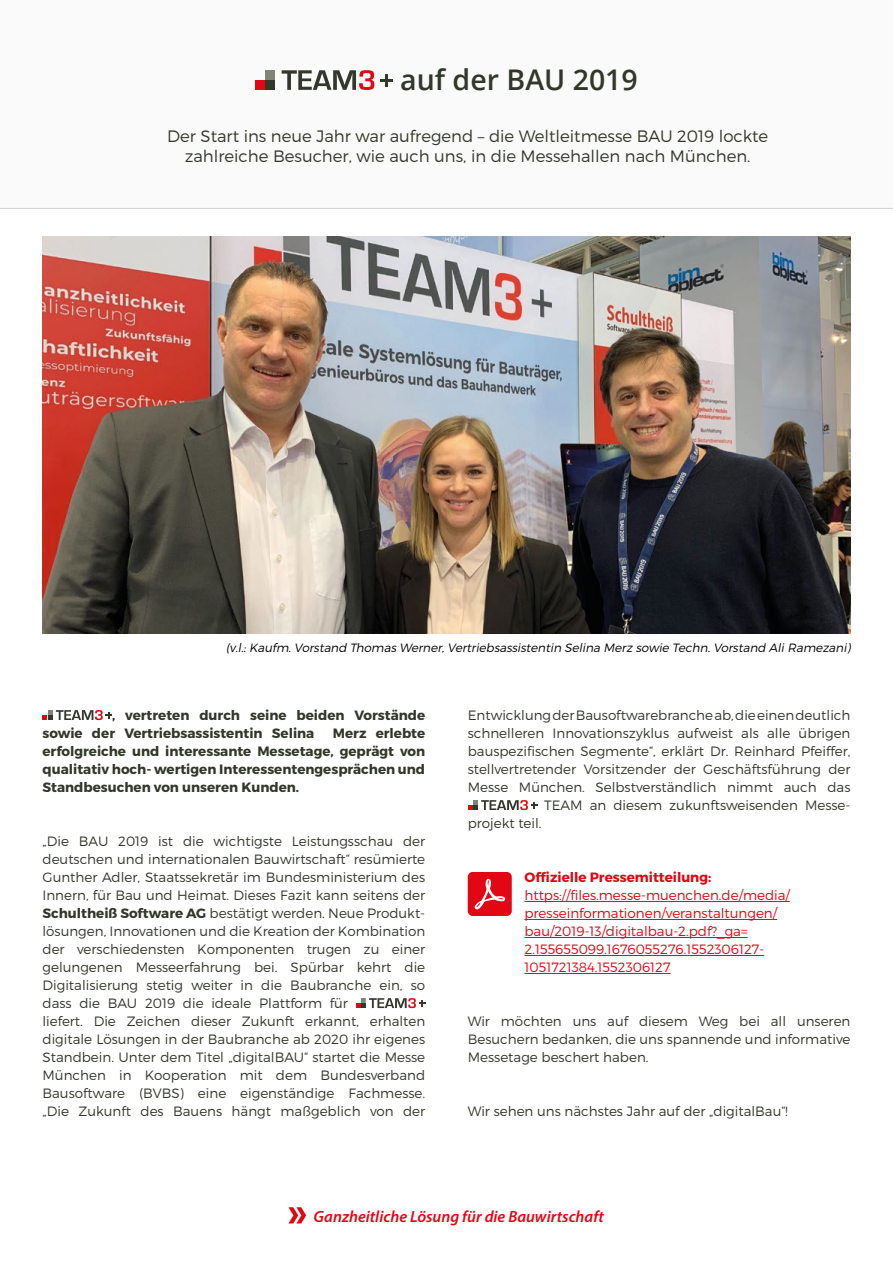
<style>
.page{position:relative;width:893px;height:1263px;background:#fff}
.page>*{position:absolute;margin:0;border:0;box-sizing:border-box;transform-origin:0 0}
.t1{font:600 28.5px "Open Sans";color:#32372b}
.t2{font:300 16.5px/19.8px "Montserrat";color:#32372b;text-align:center}
.t3{font:italic 600 16.2px "Myriad Pro";color:#e30613}
.t4{font:300 13.5px/18px "Montserrat";color:#32372b}
.t5{font:700 13.5px/18px "Montserrat";color:#32372b}
.t6{font:300 13.5px/18px "Montserrat";color:#e30613}
.t7{font:700 13.5px "Montserrat";color:#e30613}
.t8{font:italic 300 12px "Montserrat";color:#000}
.s1{font-weight:700}
</style>
<div class="page">
<svg style="left:0;top:70px;width:893px;height:139px"></svg>
<svg style="left:43px;top:710px;width:69px;height:10px"></svg>
<svg style="left:356px;top:998px;width:69px;height:10px"></svg>
<hr style="left:524px;top:901px;width:266px;height:1px;background:#e30613">
<hr style="left:524px;top:919px;width:253px;height:1px;background:#e30613">
<hr style="left:524px;top:937px;width:224px;height:1px;background:#e30613">
<hr style="left:524px;top:955px;width:240px;height:1px;background:#e30613">
<hr style="left:524px;top:973px;width:147px;height:1px;background:#e30613">
<svg style="left:468px;top:800px;width:69px;height:10px"></svg>
<svg style="left:288px;top:1207px;width:18px;height:16px"></svg>
<img style="left:43px;top:236px;width:807px;height:398px">
<svg style="left:468px;top:872px;width:44px;height:44px;background:#e6232e"></svg>
<div style="left:265px;top:70px;width:10px;height:10px;background:#808478"></div>
<div style="left:255px;top:80px;width:10px;height:10px;background:#e30613"></div>
<svg style="left:282px;top:70px;width:92px;height:20px"></svg>
<div style="left:265px;top:80px;width:10px;height:10px;background:#33382d"></div>
<svg style="left:380px;top:74px;width:13px;height:12px"></svg>
<h1 class="t1" style="left:400px;top:60px;width:239px">auf der BAU 2019</h1>
<p class="t2" style="left:167px;top:126px;width:603px">Der Start ins neue Jahr war aufregend – die Weltleitmesse BAU 2019 lockte zahlreiche Besucher, wie auch uns, in die Messehallen nach München.</p>
<p class="t8" style="left:226px;top:641px;width:629px">(v.l.: Kaufm. Vorstand Thomas Werner, Vertriebsassistentin Selina Merz sowie Techn. Vorstand Ali Ramezani)</p>
<p class="t5" style="left:43px;top:706px;width:384px;text-indent:70px">, vertreten durch seine beiden Vorstände sowie der Vertriebsassistentin Selina</p>
<p class="t5" style="left:43px;top:724px;width:384px;text-align:justify;text-indent:290px">Merz erlebte erfolgreiche und interessante Messetage, geprägt von qualitativ hoch- wertigen Interessentengesprächen und Standbesuchen von unseren Kunden.</p>
<p class="t4" style="left:43px;top:832px;width:384px">„Die BAU 2019 ist die wichtigste Leistungsschau der deutschen und internationalen Bauwirtschaft“ resümierte Gunther Adler, Staatssekretär im Bundesministerium des Innern, für Bau und Heimat. Dieses Fazit kann seitens der <span class="s1">Schultheiß Software AG</span> bestätigt werden. Neue Produkt&shy;lösungen, Innovationen und die Kreation der Kombination der verschiedensten Komponenten trugen zu einer gelungenen Messeerfahrung bei. Spürbar kehrt die Digitalisierung stetig weiter in die Baubranche ein, so dass die BAU 2019 die ideale Plattform für<br>liefert. Die Zeichen dieser Zukunft erkannt, erhalten digitale Lösungen in der Baubranche ab 2020 ihr eigenes Standbein. Unter dem Titel „digitalBAU“ startet die Messe München in Kooperation mit dem Bundesverband Bausoftware (BVBS) eine eigenständige Fachmesse. „Die Zukunft des Bauens hängt maßgeblich von der</p>
<p class="t4" style="left:468px;top:706px;width:384px">Entwicklung der Bausoftwarebranche ab, die einen deutlich</p>
<p class="t4" style="left:468px;top:724px;width:384px">schnelleren Innovationszyklus aufweist als alle übrigen</p>
<p class="t4" style="left:468px;top:742px;width:384px">bauspezifischen Segmente“, erklärt Dr. Reinhard Pfeiffer,</p>
<p class="t4" style="left:468px;top:760px;width:384px">stellvertretender Vorsitzender der Geschäftsführung der</p>
<p class="t4" style="left:468px;top:778px;width:384px">Messe München. Selbstverständlich nimmt auch das</p>
<p class="t4" style="left:544px;top:796px;width:308px">TEAM an diesem zukunftsweisenden Messe-</p>
<p class="t4" style="left:468px;top:814px;width:75px">projekt teil.</p>
<p class="t7" style="left:524px;top:869px;width:188px">Offizielle Pressemitteilung:</p>
<p class="t6" style="left:524px;top:886px;width:267px">https://files.messe-muenchen.de/media/ presseinformationen/veranstaltungen/ bau/2019-13/digitalbau-2.pdf?_ga= 2.155655099.1676055276.1552306127- 1051721384.1552306127</p>
<p class="t4" style="left:468px;top:1012px;width:384px;text-align:justify">Wir möchten uns auf diesem Weg bei all unseren Besuchern bedanken, die uns spannende und informative Messetage beschert haben.</p>
<p class="t4" style="left:468px;top:1102px;width:322px">Wir sehen uns nächstes Jahr auf der „digitalBau“!</p>
<p class="t3" style="left:314px;top:1206px;width:292px">Ganzheitliche Lösung für die Bauwirtschaft</p>
</div>
